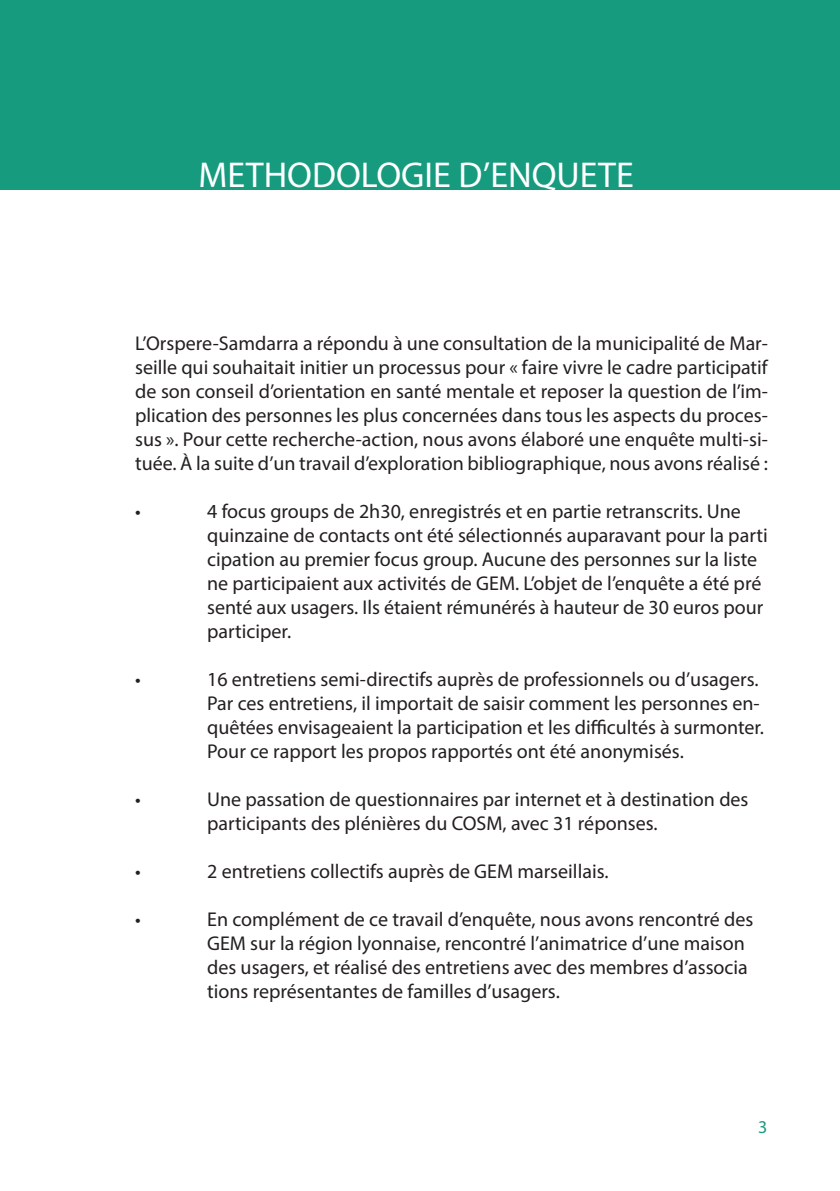
<style>
.page{position:relative;width:840px;height:1191px;background:#fff}
.page>*{position:absolute;margin:0;border:0;box-sizing:border-box;transform-origin:0 0}
.t1{font:36px "Myriad Pro";color:#fff}
.t2{font:20px/24px "Myriad Pro";color:#231f20}
.t3{font:18px "Myriad Pro";color:#169b7e}
</style>
<div class="page">
<div style="left:0;top:0;width:839px;height:190px;background:#169b7e"></div>
<h1 class="t1" style="left:198px;top:153px;width:436px">METHODOLOGIE D’ENQUETE</h1>
<p class="t2" style="left:135px;top:331px;width:634px;text-align:justify">L’Orspere-Samdarra a répondu à une consultation de la municipalité de Mar&shy;seille qui souhaitait initier un processus pour « faire vivre le cadre participatif de son conseil d’orientation en santé mentale et reposer la question de l’im&shy;plication des personnes les plus concernées dans tous les aspects du proces&shy;sus ». Pour cette recherche-action, nous avons élaboré une enquête multi-si&shy;tuée. À la suite d’un travail d’exploration bibliographique, nous avons réalisé :</p>
<p class="t2" style="left:135px;top:499px;width:7px">•</p>
<p class="t2" style="left:207px;top:499px;width:561px">4 focus groups de 2h30, enregistrés et en partie retranscrits. Une quinzaine de contacts ont été sélectionnés auparavant pour la parti cipation au premier focus group. Aucune des personnes sur la liste ne participaient aux activités de GEM. L’objet de l’enquête a été pré senté aux usagers. Ils étaient rémunérés à hauteur de 30 euros pour participer.</p>
<p class="t2" style="left:135px;top:667px;width:7px">•</p>
<p class="t2" style="left:207px;top:667px;width:558px">16 entretiens semi-directifs auprès de professionnels ou d’usagers.<br>Par ces entretiens, il importait de saisir comment les personnes en&shy;quêtées envisageaient la participation et les difficultés à surmonter.<br>Pour ce rapport les propos rapportés ont été anonymisés.</p>
<p class="t2" style="left:135px;top:787px;width:7px">•</p>
<p class="t2" style="left:207px;top:787px;width:542px">Une passation de questionnaires par internet et à destination des participants des plénières du COSM, avec 31 réponses.</p>
<p class="t2" style="left:135px;top:859px;width:7px">•</p>
<p class="t2" style="left:207px;top:859px;width:402px">2 entretiens collectifs auprès de GEM marseillais.</p>
<p class="t2" style="left:135px;top:907px;width:7px">•</p>
<p class="t2" style="left:207px;top:907px;width:547px">En complément de ce travail d’enquête, nous avons rencontré des GEM sur la région lyonnaise, rencontré l’animatrice d’une maison des usagers, et réalisé des entretiens avec des membres d’associa tions représentantes de familles d’usagers.</p>
<p class="t3" style="left:757px;top:1115px;width:11px">3</p>
</div>
